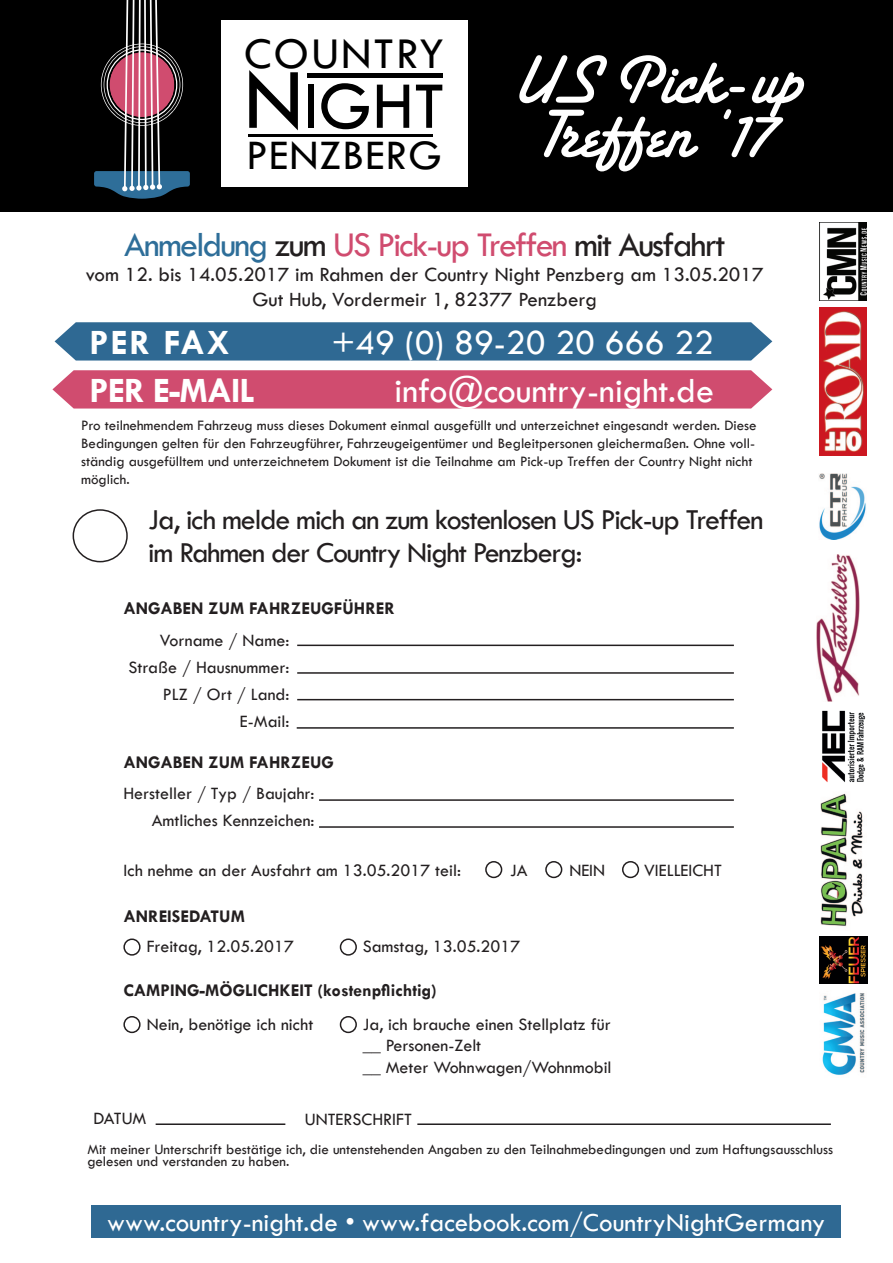
<style>
.page{position:relative;width:893px;height:1263px;background:#fff}
.page>*{position:absolute;margin:0;border:0;box-sizing:border-box;transform-origin:0 0}
.t1{font:72px/54px "Santa Fe Let Plain";color:#fff;text-align:center}
.t2{font:69.45px "Tw Cen";color:#000}
.t3{font:45.6px "Tw Cen";letter-spacing:.05em;color:#000}
.t4{font:43.65px "Tw Cen";letter-spacing:.025em;color:#000}
.t5{font:36px "Tw Cen";letter-spacing:-.05em;color:#d04c6f}
.t6{font:36px "Tw Cen";color:#fff}
.t7{font:700 36px "Tw Cen";letter-spacing:-.025em;color:#fff}
.t8{font:30px/33px "Tw Cen";letter-spacing:-.04em;color:#231f20}
.t9{font:27px "Tw Cen";color:#fff}
.t10{font:21px/25.2px "Tw Cen";color:#231f20;text-align:center}
.t11{font:18px/27px "Tw Cen";color:#231f20;text-align:right}
.t12{font:700 18px "Tw Cen";color:#231f20}
.t13{font:15px/18px "Tw Cen";color:#231f20}
.s1{font-size:89.25px}
.s2{color:#2e6e99}
.s3{color:#231f20}
</style>
<div class="page">
<div style="left:0;top:0;width:893px;height:211px;background:#000"></div>
<div style="left:55px;top:322px;width:717px;height:38px;background:#2f6993"></div>
<div style="left:52px;top:370px;width:720px;height:38px;background:#d04c6f"></div>
<div style="left:221px;top:20px;width:247px;height:167px;background:#fff"></div>
<svg style="left:94px;top:0;width:96px;height:199px"></svg>
<hr style="left:307px;top:74px;width:136px;height:4px;background:#000">
<hr style="left:249px;top:134px;width:184px;height:3px;background:#000">
<div style="left:73px;top:509px;width:55px;height:53px;border:2px solid #231f20;border-radius:50%"></div>
<div style="left:123px;top:938px;width:18px;height:18px;border:2px solid #231f20;border-radius:50%"></div>
<div style="left:545px;top:861px;width:17px;height:17px;border:2px solid #231f20;border-radius:50%"></div>
<div style="left:622px;top:861px;width:17px;height:17px;border:2px solid #231f20;border-radius:50%"></div>
<div style="left:485px;top:861px;width:17px;height:17px;border:2px solid #231f20;border-radius:50%"></div>
<div style="left:123px;top:1016px;width:18px;height:17px;border:2px solid #231f20;border-radius:50%"></div>
<div style="left:340px;top:938px;width:17px;height:18px;border:2px solid #231f20;border-radius:50%"></div>
<div style="left:340px;top:1016px;width:17px;height:17px;border:2px solid #231f20;border-radius:50%"></div>
<hr style="left:297px;top:645px;width:437px;height:1px;background:#231f20">
<hr style="left:319px;top:799px;width:415px;height:2px;background:#231f20">
<hr style="left:297px;top:672px;width:437px;height:2px;background:#231f20">
<hr style="left:319px;top:826px;width:415px;height:2px;background:#231f20">
<hr style="left:417px;top:1123px;width:414px;height:2px;background:#231f20">
<hr style="left:156px;top:1123px;width:129px;height:2px;background:#231f20">
<hr style="left:297px;top:699px;width:437px;height:1px;background:#231f20">
<hr style="left:297px;top:727px;width:437px;height:2px;background:#231f20">
<div style="left:91px;top:1206px;width:750px;height:32px;background:#2f6993"></div>
<img style="left:819px;top:308px;width:47px;height:147px">
<img style="left:819px;top:223px;width:47px;height:77px">
<img style="left:820px;top:936px;width:47px;height:47px">
<img style="left:820px;top:793px;width:43px;height:134px">
<img style="left:822px;top:993px;width:43px;height:82px">
<img style="left:816px;top:554px;width:44px;height:148px">
<img style="left:822px;top:710px;width:44px;height:73px">
<img style="left:819px;top:474px;width:47px;height:65px">
<h3 class="t3" style="left:244px;top:26px;width:202px">COUNTRY</h3>
<h2 class="t2" style="left:244px;top:64px;width:202px"><span class="s1">N</span>IGHT</h2>
<h3 class="t4" style="left:246px;top:129px;width:197px">PENZBERG</h3>
<h1 class="t1" style="left:512px;top:59px;width:294px">US Pick-up<br>Treffen ‘17</h1>
<h3 class="t5" style="left:124px;top:223px;width:603px"><span class="s2">Anmeldung</span> <span class="s3">zum</span> US Pick-up Treffen <span class="s3">mit Ausfahrt</span></h3>
<h3 class="t10" style="left:86px;top:262px;width:679px">vom 12. bis 14.05.2017 im Rahmen der Country Night Penzberg am 13.05.2017<br>Gut Hub, Vordermeir 1, 82377 Penzberg</h3>
<h3 class="t7" style="left:90px;top:321px;width:142px">PER FAX</h3>
<h3 class="t6" style="left:331px;top:321px;width:384px">+49 (0) 89-20 20 666 22</h3>
<h3 class="t7" style="left:90px;top:369px;width:167px">PER E-MAIL</h3>
<h3 class="t6" style="left:395px;top:369px;width:321px">info@country-night.de</h3>
<p class="t13" style="left:81px;top:416px;width:677px">Pro teilnehmendem Fahrzeug muss dieses Dokument einmal ausgefüllt und unterzeichnet eingesandt werden. Diese Bedingungen gelten für den Fahrzeugführer, Fahrzeugeigentümer und Begleitpersonen gleichermaßen. Ohne voll&shy;ständig ausgefülltem und unterzeichnetem Dokument ist die Teilnahme am Pick-up Treffen der Country Night nicht möglich.</p>
<h3 class="t8" style="left:148px;top:503px;width:617px">Ja, ich melde mich an zum kostenlosen US Pick-up Treffen im Rahmen der Country Night Penzberg:</h3>
<p class="t12" style="left:123px;top:598px;width:273px">ANGABEN ZUM FAHRZEUGFÜHRER</p>
<p class="t11" style="left:129px;top:627px;width:162px">Vorname / Name:<br>Straße / Hausnummer:<br>PLZ / Ort / Land:<br>E-Mail:</p>
<p class="t12" style="left:123px;top:751px;width:212px">ANGABEN ZUM FAHRZEUG</p>
<p class="t11" style="left:123px;top:780px;width:193px">Hersteller / Typ / Baujahr:<br>Amtliches Kennzeichen:</p>
<p class="t11" style="left:123px;top:856px;width:339px">Ich nehme an der Ausfahrt am 13.05.2017 teil:</p>
<p class="t11" style="left:510px;top:856px;width:19px">JA</p>
<p class="t11" style="left:569px;top:856px;width:37px">NEIN</p>
<p class="t11" style="left:644px;top:856px;width:80px">VIELLEICHT</p>
<p class="t12" style="left:123px;top:905px;width:123px">ANREISEDATUM</p>
<p class="t11" style="left:147px;top:933px;width:149px">Freitag, 12.05.2017</p>
<p class="t11" style="left:363px;top:933px;width:159px">Samstag, 13.05.2017</p>
<p class="t12" style="left:123px;top:979px;width:315px">CAMPING-MÖGLICHKEIT (kostenpflichtig)</p>
<p class="t11" style="left:147px;top:1010px;width:168px">Nein, benötige ich nicht</p>
<p class="t11" style="left:363px;top:1013px;width:250px;line-height:21.6px;text-align:left">Ja, ich brauche einen Stellplatz für __ Personen-Zelt<br>__ Meter Wohnwagen/Wohnmobil</p>
<p class="t11" style="left:93px;top:1104px;width:55px">DATUM</p>
<p class="t11" style="left:305px;top:1105px;width:109px">UNTERSCHRIFT</p>
<p class="t13" style="left:87px;top:1143px;width:747px;line-height:12px">Mit meiner Unterschrift bestätige ich, die untenstehenden Angaben zu den Teilnahmebedingungen und zum Haftungsausschluss gelesen und verstanden zu haben.</p>
<h3 class="t9" style="left:107px;top:1206px;width:720px">www.country-night.de • www.facebook.com/CountryNightGermany</h3>
</div>
